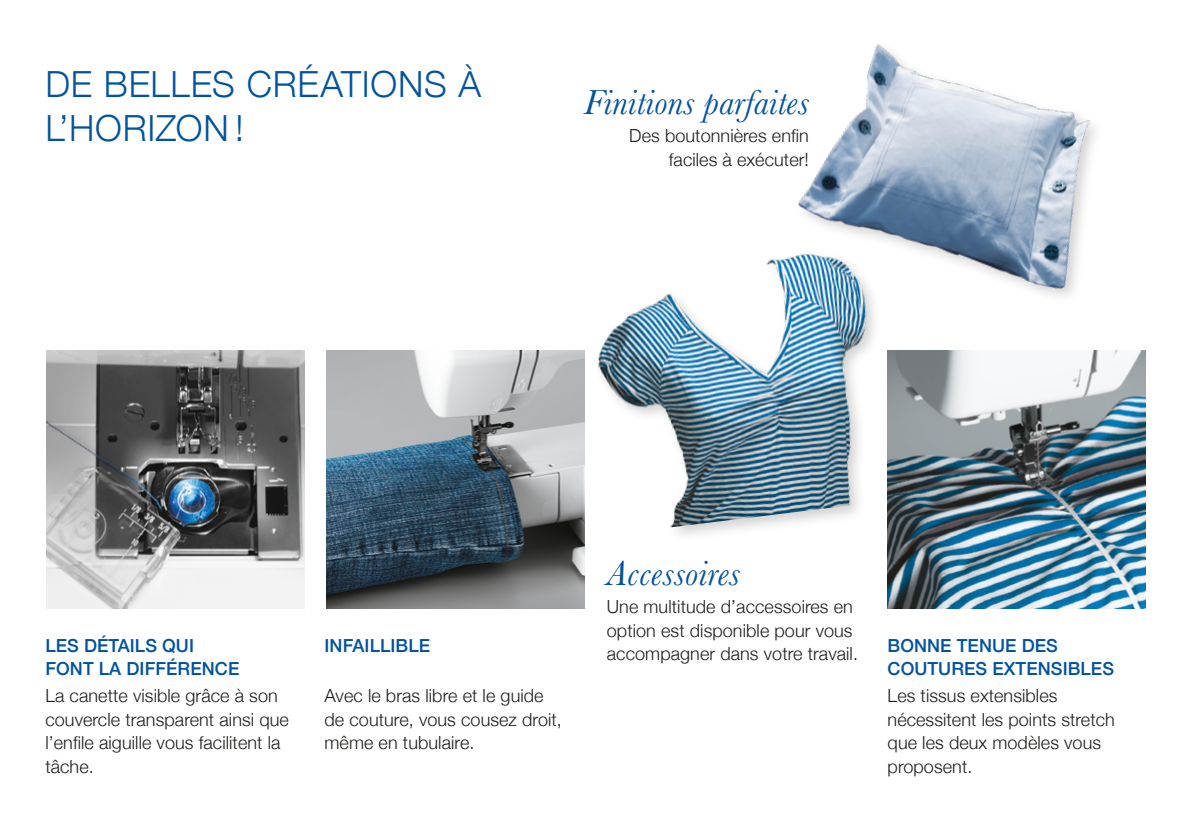
<style>
.page{position:relative;width:1191px;height:840px;background:#fff}
.page>*{position:absolute;margin:0;border:0;box-sizing:border-box;transform-origin:0 0}
.t1{font:italic 36px "Baskerville";letter-spacing:.005em;color:#0053a1}
.t2{font:300 36px/44px "Helvetica Neue";letter-spacing:.02em;color:#0053a1}
.t3{font:300 18px/23.6px "Helvetica Neue";letter-spacing:.005em;color:#1d1d1b}
.t4{font:500 18px/23.6px "Helvetica Neue";letter-spacing:.005em;color:#0053a1}
</style>
<div class="page">
<img style="left:47px;top:350px;width:258px;height:258px">
<img style="left:326px;top:350px;width:258px;height:258px">
<img style="left:887px;top:350px;width:258px;height:258px">
<img style="left:798px;top:44px;width:298px;height:253px">
<img style="left:577px;top:241px;width:315px;height:293px">
<h1 class="t2" style="left:45px;top:60px;width:437px">DE BELLES CRÉATIONS À<br>L’HORIZON !</h1>
<h1 class="t1" style="left:584px;top:78px;width:226px">Finitions parfaites</h1>
<p class="t3" style="left:629px;top:122px;width:181px;text-align:right">Des boutonnières enfin faciles à exécuter!</p>
<p class="t4" style="left:45px;top:631px;width:195px">LES DÉTAILS QUI<br>FONT LA DIFFÉRENCE</p>
<p class="t3" style="left:45px;top:682px;width:245px">La canette visible grâce à son couvercle transparent ainsi que l’enfile aiguille vous facilitent la tâche.</p>
<p class="t4" style="left:324px;top:631px;width:107px">INFAILLIBLE</p>
<p class="t3" style="left:324px;top:682px;width:239px">Avec le bras libre et le guide de couture, vous cousez droit, même en tubulaire.</p>
<h1 class="t1" style="left:607px;top:549px;width:135px">Accessoires</h1>
<p class="t3" style="left:607px;top:593px;width:253px">Une multitude d’accessoires en option est disponible pour vous accompagner dans votre travail.</p>
<p class="t4" style="left:887px;top:631px;width:228px">BONNE TENUE DES<br>COUTURES EXTENSIBLES</p>
<p class="t3" style="left:887px;top:682px;width:229px">Les tissus extensibles nécessitent les points stretch que les deux modèles vous proposent.</p>
</div>
